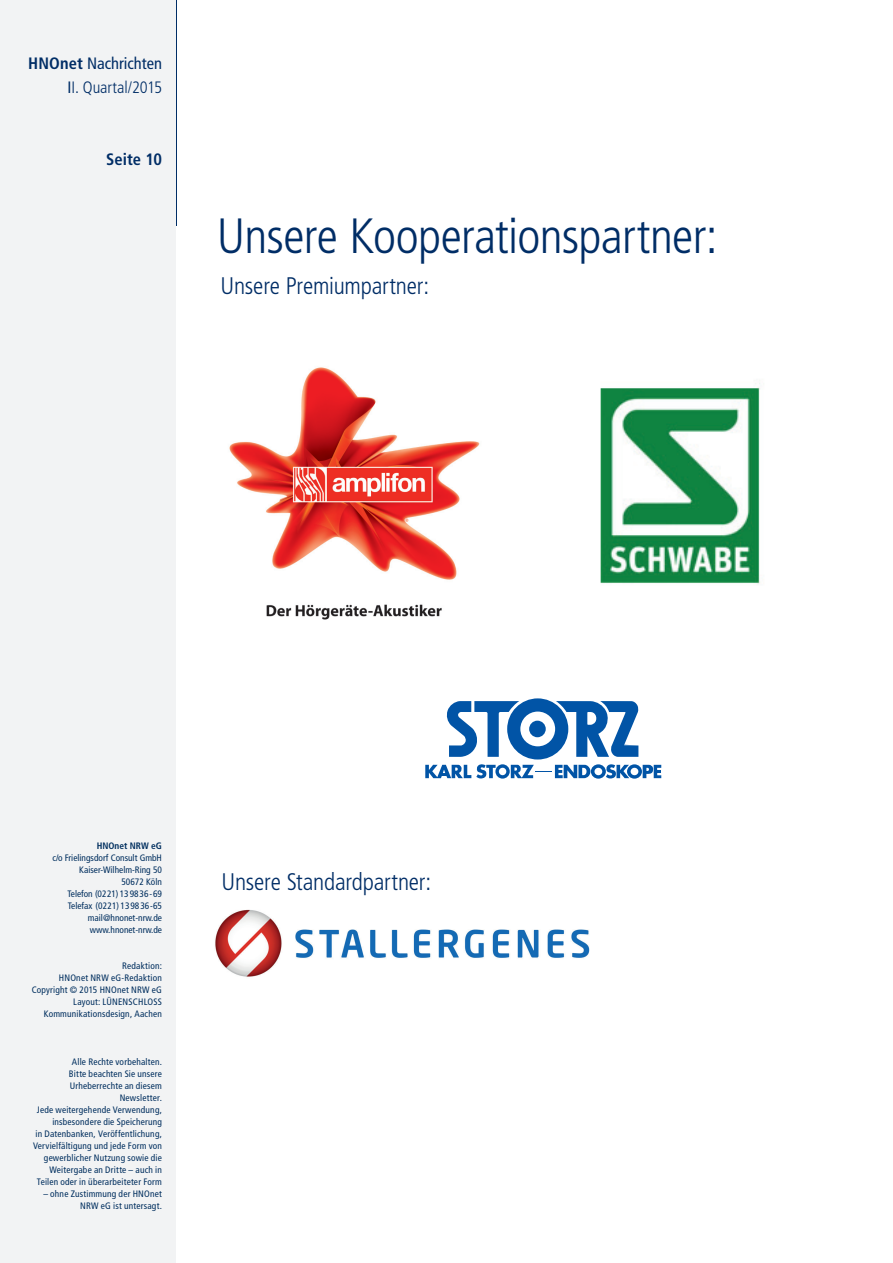
<style>
.page{position:relative;width:893px;height:1263px;background:#fff}
.page>*{position:absolute;margin:0;border:0;box-sizing:border-box;transform-origin:0 0}
.t1{font:300 condensed 49.5px "Frutiger LT";letter-spacing:-.015em;color:#002d66}
.t2{font:300 condensed 24px "Frutiger LT";letter-spacing:-.01em;color:#002d66}
.t3{font:300 condensed 16.5px/24px "Frutiger LT";letter-spacing:-.005em;color:#002d66;text-align:right}
.t4{font:700 condensed 16.5px "Frutiger LT";color:#002d66}
.t5{font:condensed 9.3px/12px "Frutiger LT";letter-spacing:.02em;color:#002e5e;text-align:right}
.t6{font:condensed 9.3px/12px "Frutiger LT";color:#002e5e;text-align:right}
.t7{font:700 condensed 9.3px "Frutiger LT";color:#002e5e}
.s1{font-weight:700}
.s2{font-weight:400}
</style>
<div class="page">
<div style="left:0;top:0;width:176px;height:1263px;background:#f2f3f4"></div>
<hr style="left:176px;top:0;width:1px;height:225px;background:#002d66">
<img style="left:215px;top:909px;width:375px;height:68px">
<img style="left:229px;top:367px;width:251px;height:253px">
<svg style="left:425px;top:698px;width:236px;height:81px"></svg>
<img style="left:600px;top:383px;width:160px;height:201px">
<h3 class="t3" style="left:28px;top:52px;width:135px"><span class="s1">HNOnet</span> <span class="s2">Nachrichten<br>I</span>I. Quartal/2015</h3>
<h3 class="t4" style="left:106px;top:150px;width:57px">Seite 10</h3>
<h1 class="t1" style="left:217px;top:208px;width:502px">Unsere Kooperationspartner:</h1>
<h2 class="t2" style="left:221px;top:272px;width:210px">Unsere Premiumpartner:</h2>
<p class="t7" style="left:97px;top:840px;width:67px">HNOnet NRW eG</p>
<p class="t6" style="left:53px;top:852px;width:111px">c/o Frielingsdorf Consult GmbH<br>Kaiser-Wilhelm-Ring 50<br>50672 Köln<br>Telefon (0221) 13 9836-69<br>Telefax (0221) 139836- 65 mail@hnonet-nrw.de www.hnonet-nrw.de</p>
<p class="t5" style="left:32px;top:960px;width:132px">Redaktion:<br>HNOnet NRW eG-Redaktion<br>Copyright © 2015 HNOnet NRW eG<br>Layout: LÜNENSCHLOSS<br>Kommunikationsdesign, Aachen</p>
<p class="t5" style="left:33px;top:1056px;width:130px">Alle Rechte vorbehalten.<br>Bitte beachten Sie unsere<br>Urheberrechte an diesem<br>Newsletter.<br>Jede weitergehende Verwendung, insbesondere die Speicherung<br>in Datenbanken, Veröffentlichung,<br>Vervielfältigung und jede Form von gewerblicher Nutzung sowie die<br>Weitergabe an Dritte – auch in<br>Teilen oder in überarbeiteter Form</p>
<p class="t5" style="left:43px;top:1188px;width:120px">– ohne Zustimmung der HNOnet<br>NRW eG ist untersagt.</p>
<h2 class="t2" style="left:222px;top:868px;width:211px">Unsere Standardpartner:</h2>
</div>
